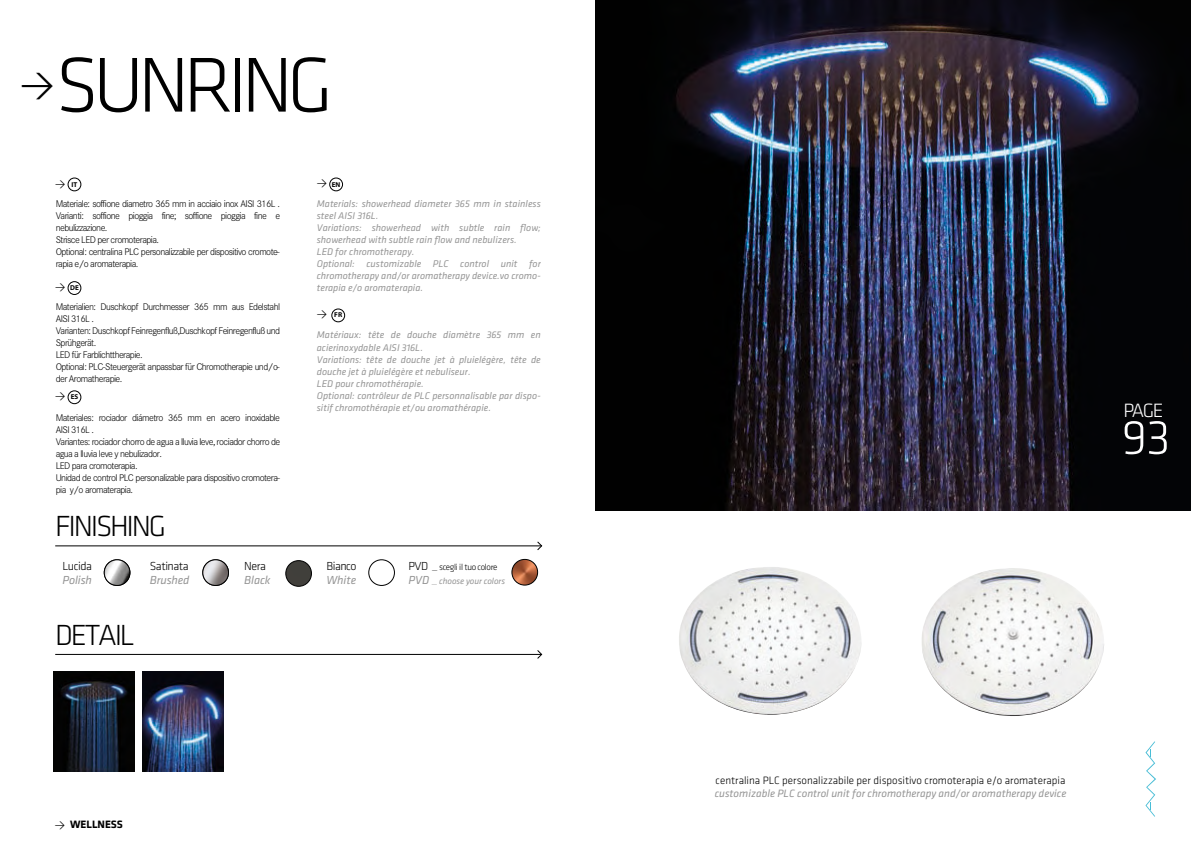
<style>
.page{position:relative;width:1191px;height:842px;background:#fff}
.page>*{position:absolute;margin:0;border:0;box-sizing:border-box;transform-origin:0 0}
.t1{font:300 80.5px "Klavika";letter-spacing:-.075em;color:#000}
.t2{font:300 50px "Klavika";color:#fff}
.t3{font:33.6px "DIN";color:#000}
.t4{font:300 30.2px "Klavika";letter-spacing:-.075em;color:#000}
.t5{font:300 20px "Klavika";color:#fff}
.t6{font:300 12.1px "Klavika";letter-spacing:-.04em;color:#000}
.t7{font:italic 12.1px "Klavika";letter-spacing:-.01em;color:#959595}
.t8{font:300 11.1px "Klavika";color:#000}
.t9{font:italic 11.1px "Klavika";color:#959595}
.t10{font:700 11.1px "Klavika";color:#000}
.t11{font:300 10.1px/12px "Corporate S";letter-spacing:-.055em;color:#000}
.t12{font:italic 10.1px/12.1px "Klavika";color:#959595}
.t13{font:10.1px "DIN";color:#000}
.t14{font:300 9.1px/14.5px "Klavika";letter-spacing:-.04em;color:#000}
.t15{font:700 7px "Myriad";color:#000}
.s1{font-size:12.1px}
.s2{font-weight:400;font-style:italic;font-size:12.1px;color:#959595}
.s3{font-weight:400;font-style:italic;color:#959595}
.s4{font-family:"DIN";font-weight:400;font-size:10.1px}
</style>
<div class="page">
<img style="left:143px;top:672px;width:80px;height:100px">
<img style="left:54px;top:672px;width:80px;height:100px">
<div style="left:68px;top:178px;width:13px;height:13px;border:1px solid #000;border-radius:50%"></div>
<div style="left:329px;top:178px;width:14px;height:13px;border:1px solid #000;border-radius:50%"></div>
<div style="left:68px;top:281px;width:13px;height:14px;border:1px solid #000;border-radius:50%"></div>
<div style="left:331px;top:309px;width:14px;height:13px;border:1px solid #000;border-radius:50%"></div>
<div style="left:68px;top:391px;width:13px;height:13px;border:1px solid #000;border-radius:50%"></div>
<hr style="left:55px;top:546px;width:486px;height:1px;background:#000">
<svg style="left:537px;top:541px;width:5px;height:9px"></svg>
<hr style="left:55px;top:654px;width:486px;height:1px;background:#000">
<svg style="left:537px;top:650px;width:5px;height:9px"></svg>
<svg style="left:287px;top:561px;width:24px;height:24px"></svg>
<div style="left:285px;top:560px;width:27px;height:27px;border:1px solid #000;border-radius:50%"></div>
<svg style="left:512px;top:559px;width:25px;height:26px"></svg>
<div style="left:511px;top:559px;width:27px;height:26px;border:1px solid #000;border-radius:50%"></div>
<svg style="left:370px;top:561px;width:24px;height:24px"></svg>
<div style="left:368px;top:559px;width:27px;height:27px;border:1px solid #000;border-radius:50%"></div>
<svg style="left:104px;top:560px;width:26px;height:25px"></svg>
<div style="left:104px;top:559px;width:26px;height:27px;border:1px solid #000;border-radius:50%"></div>
<svg style="left:204px;top:561px;width:24px;height:24px"></svg>
<div style="left:202px;top:559px;width:27px;height:27px;border:1px solid #000;border-radius:50%"></div>
<img style="left:595px;top:0;width:596px;height:510px">
<img style="left:679px;top:567px;width:183px;height:148px">
<img style="left:922px;top:568px;width:182px;height:148px">
<svg style="left:1145px;top:741px;width:11px;height:76px"></svg>
<h3 class="t3" style="left:20px;top:62px;width:36px">&gt;</h3>
<h1 class="t1" style="left:55px;top:41px;width:279px">SUNRING</h1>
<p class="t13" style="left:317px;top:176px;width:12px">&gt;</p>
<p class="t13" style="left:55px;top:177px;width:12px">&gt;</p>
<p class="t15" style="left:72px;top:181px;width:7px">IT</p>
<p class="t15" style="left:332px;top:181px;width:10px">EN</p>
<p class="t11" style="left:56px;top:197px;width:226px">Materiale: soffione diametro 365 mm in acciaio inox AISI 316L .<br>Varianti: soffione pioggia fine; soffione pioggia fine e nebulizzazione.<br>Strisce LED per cromoterapia.<br>Optional: centralina PLC personalizzabile per dispositivo cromote&shy;rapia e/o aromaterapia.</p>
<p class="t13" style="left:55px;top:280px;width:12px">&gt;</p>
<p class="t15" style="left:70px;top:284px;width:10px">DE</p>
<p class="t11" style="left:56px;top:300px;width:226px">Materialien: Duschkopf Durchmesser 365 mm aus Edelstahl AISI 316L .<br>Varianten: Duschkopf Feinregenfluß,Duschkopf Feinregenfluß und Sprühgerät.<br>LED für Farblichttherapie.<br>Optional: PLC-Steuergerät anpassbar für Chromotherapie und/o&shy;der Aromatherapie.</p>
<p class="t13" style="left:55px;top:389px;width:12px">&gt;</p>
<p class="t15" style="left:71px;top:393px;width:9px">ES</p>
<p class="t11" style="left:56px;top:411px;width:226px">Materiales: rociador diámetro 365 mm en acero inoxidable AISI 316L .<br>Variantes: rociador chorro de agua a lluvia leve, rociador chorro de agua a lluvia leve y nebulizador.<br>LED para cromoterapia.<br>Unidad de control PLC personalizable para dispositivo cromotera&shy;pia y/o aromaterapia.</p>
<h3 class="t4" style="left:55px;top:510px;width:112px">FINISHING</h3>
<p class="t6" style="left:62px;top:559px;width:31px">Lucida</p>
<p class="t7" style="left:62px;top:574px;width:31px">Polish</p>
<h3 class="t4" style="left:55px;top:618px;width:81px">DETAIL</h3>
<p class="t6" style="left:150px;top:559px;width:40px">Satinata</p>
<p class="t7" style="left:150px;top:574px;width:41px">Brushed</p>
<p class="t6" style="left:244px;top:559px;width:23px">Nera</p>
<p class="t7" style="left:244px;top:574px;width:28px">Black</p>
<p class="t12" style="left:317px;top:198px;width:226px">Materials: showerhead diameter 365 mm in stainless steel AISI 316L.<br>Variations: showerhead with subtle rain flow; showerhead with subtle rain flow and nebulizers.<br>LED for chromotherapy.<br>Optional: customizable PLC control unit for chromotherapy and/or aromatherapy device.vo cromo&shy;terapia e/o aromaterapia.</p>
<p class="t13" style="left:317px;top:307px;width:12px">&gt;</p>
<p class="t15" style="left:334px;top:311px;width:9px">FR</p>
<p class="t12" style="left:317px;top:329px;width:225px">Matériaux: tête de douche diamètre 365 mm en acierinoxydable AISI 316L.<br>Variations: tête de douche jet à pluielégère, tête de douche jet à pluielégère et nebuliseur.<br>LED pour chromothérapie.<br>Optional: contrôleur de PLC personnalisable par dispo&shy;sitif chromothérapie et/ou aromathérapie.</p>
<p class="t6" style="left:326px;top:559px;width:32px">Bianco</p>
<p class="t7" style="left:326px;top:574px;width:31px">White</p>
<p class="t14" style="left:408px;top:560px;width:98px"><span class="s1">PVD _</span> scegli il tuo colore<br><span class="s2">PVD _</span> <span class="s3">choose your colors</span></p>
<p class="t10" style="left:55px;top:818px;width:70px"><span class="s4">&gt;</span> WELLNESS</p>
<h3 class="t5" style="left:1123px;top:399px;width:41px">PAGE</h3>
<h2 class="t2" style="left:1121px;top:410px;width:51px">93</h2>
<p class="t8" style="left:715px;top:774px;width:351px">centralina PLC personalizzabile per dispositivo cromoterapia e/o aromaterapia</p>
<p class="t9" style="left:714px;top:787px;width:353px">customizable PLC control unit for chromotherapy and/or aromatherapy device</p>
</div>
